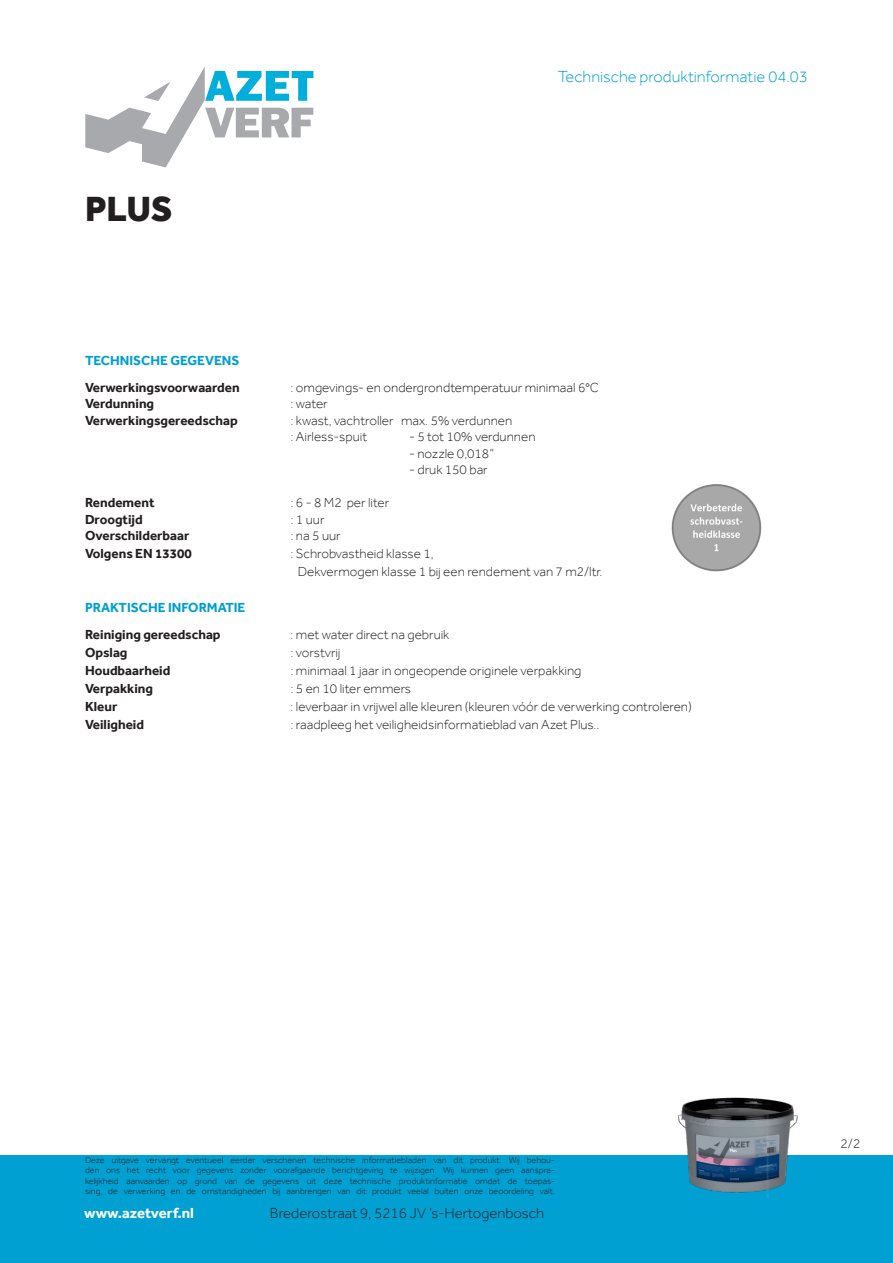
<style>
.page{position:relative;width:893px;height:1263px;background:#fff}
.page>*{position:absolute;margin:0;border:0;box-sizing:border-box;transform-origin:0 0}
.kop_product{font:800 36px "Effra";color:#231f20}
.nummer_rechts_boven{font:300 16.5px "Effra";color:#00a0d2}
.body{font:300 15px "Effra";color:#231f20}
.body-2{font:700 15px "Effra";color:#fff}
.body-3{font:300 13.5px "Effra";color:#231f20}
.body-4{font:700 13.5px "Effra";color:#231f20}
.body-5{font:700 13.5px "Effra";color:#019ed1}
.body-6{font:300 9px/10.5px "Effra";color:#231f20;text-align:justify}
</style>
<div class="page">
<div style="left:0;top:1155px;width:893px;height:108px;background:#00a0d2"></div>
<svg style="left:85px;top:67px;width:229px;height:100px"></svg>
<img style="left:678px;top:1097px;width:120px;height:101px">
<img style="left:671px;top:484px;width:91px;height:88px">
<p class="kop_product" style="left:85px;top:188px;width:89px">PLUS</p>
<p class="nummer_rechts_boven" style="left:558px;top:66px;width:252px">Technische produktinformatie 04.03</p>
<p class="body-5" style="left:85px;top:352px;width:156px">TECHNISCHE GEGEVENS</p>
<p class="body-4" style="left:85px;top:379px;width:156px">Verwerkingsvoorwaarden</p>
<p class="body-3" style="left:291px;top:379px;width:310px">: omgevings- en ondergrondtemperatuur minimaal 6°C</p>
<p class="body-4" style="left:85px;top:396px;width:71px">Verdunning</p>
<p class="body-3" style="left:291px;top:396px;width:39px">: water</p>
<p class="body-4" style="left:85px;top:412px;width:154px">Verwerkingsgereedschap</p>
<p class="body-3" style="left:291px;top:412px;width:223px">: kwast, vachtroller max. 5% verdunnen</p>
<p class="body-3" style="left:291px;top:429px;width:78px">: Airless-spuit</p>
<p class="body-3" style="left:409px;top:429px;width:128px">- 5 tot 10% verdunnen</p>
<p class="body-3" style="left:409px;top:445px;width:86px">- nozzle 0,018”</p>
<p class="body-3" style="left:409px;top:462px;width:80px">- druk 150 bar</p>
<p class="body-4" style="left:85px;top:495px;width:71px">Rendement</p>
<p class="body-3" style="left:291px;top:495px;width:100px">: 6 - 8 M2 per liter</p>
<p class="body-4" style="left:85px;top:511px;width:59px">Droogtijd</p>
<p class="body-3" style="left:291px;top:511px;width:35px">:1uur</p>
<p class="body-4" style="left:85px;top:528px;width:106px">Overschilderbaar</p>
<p class="body-3" style="left:291px;top:528px;width:52px">: na 5 uur</p>
<p class="body-4" style="left:85px;top:546px;width:108px">Volgens EN 13300</p>
<p class="body-3" style="left:291px;top:546px;width:145px">: Schrobvastheid klasse 1,</p>
<p class="body-3" style="left:298px;top:564px;width:306px">Dekvermogen klasse 1 bij een rendement van 7 m2/ltr.</p>
<p class="body-5" style="left:85px;top:600px;width:162px">PRAKTISCHE INFORMATIE</p>
<p class="body-4" style="left:85px;top:627px;width:137px">Reiniging gereedschap</p>
<p class="body-3" style="left:291px;top:627px;width:160px">: met water direct na gebruik</p>
<p class="body-4" style="left:85px;top:645px;width:44px">Opslag</p>
<p class="body-3" style="left:291px;top:645px;width:51px">: vorstvrij</p>
<p class="body-4" style="left:85px;top:663px;width:87px">Houdbaarheid</p>
<p class="body-3" style="left:291px;top:663px;width:292px">: minimaal 1 jaar in ongeopende originele verpakking</p>
<p class="body-4" style="left:85px;top:681px;width:70px">Verpakking</p>
<p class="body-3" style="left:291px;top:681px;width:122px">: 5 en 10 liter emmers</p>
<p class="body-4" style="left:85px;top:699px;width:34px">Kleur</p>
<p class="body-3" style="left:291px;top:699px;width:403px">: leverbaar in vrijwel alle kleuren (kleuren vóór de verwerking controleren)</p>
<p class="body-4" style="left:85px;top:717px;width:60px">Veiligheid</p>
<p class="body-3" style="left:291px;top:717px;width:310px">: raadpleeg het veiligheidsinformatieblad van Azet Plus..</p>
<p class="body-6" style="left:85px;top:1154px;width:471px">Deze uitgave vervangt eventueel eerder verschenen technische informatiebladen van dit produkt. Wij behou&shy;den ons het recht voor gegevens zonder voorafgaande berichtgeving te wijzigen. Wij kunnen geen aanspra&shy;kelijkheid aanvaarden op grond van de gegevens uit deze technische produktinformatie omdat de toepas&shy;sing, de verwerking en de omstandigheden bij aanbrengen van dit produkt veelal buiten onze beoordeling valt.</p>
<p class="body-2" style="left:84px;top:1204px;width:111px">www.azetverf.nl</p>
<p class="body" style="left:270px;top:1204px;width:276px">Brederostraat 9, 5216 JV ‘s-Hertogenbosch</p>
<p class="body-3" style="left:841px;top:1136px;width:21px">2/2</p>
</div>
